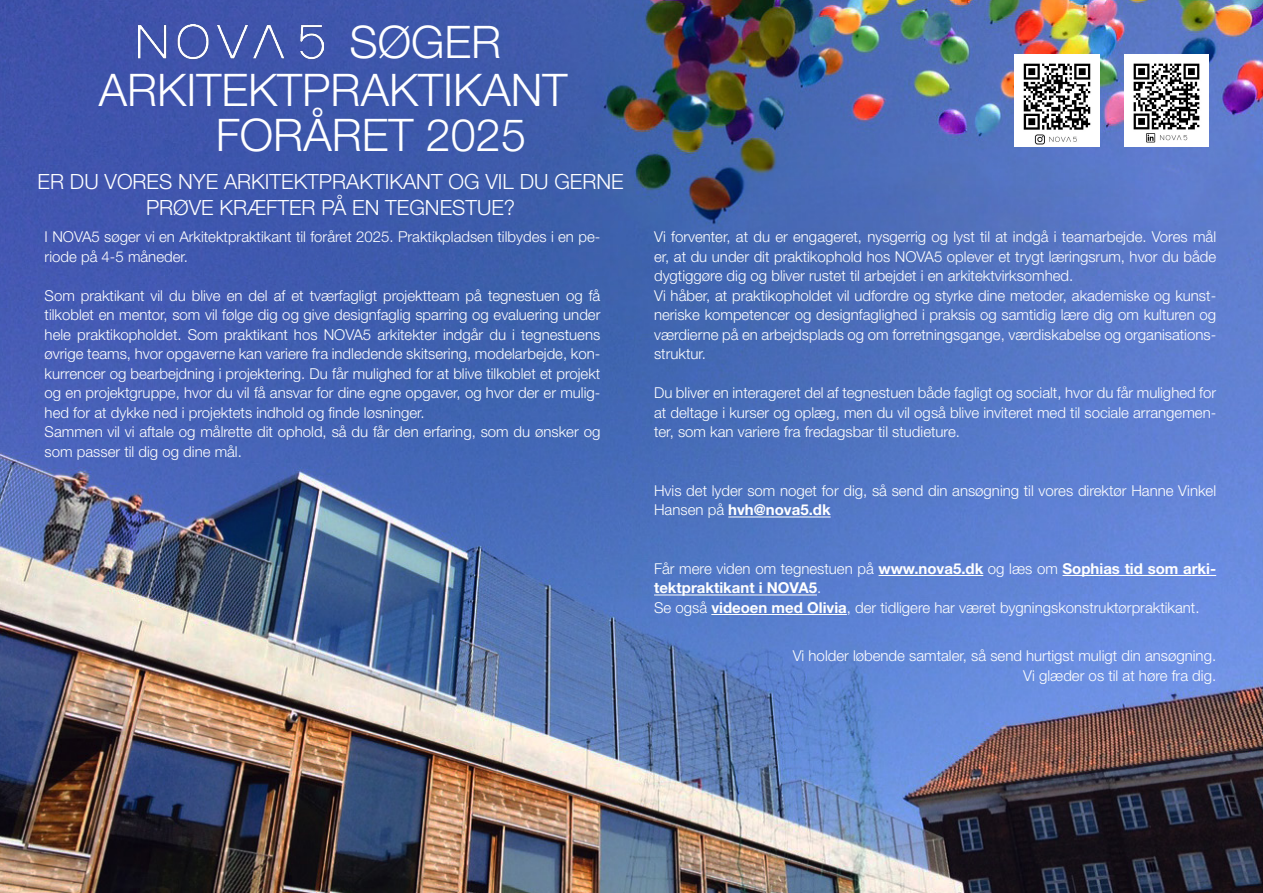
<style>
.page{position:relative;width:1263px;height:893px;background:#fff}
.page>*{position:absolute;margin:0;border:0;box-sizing:border-box;transform-origin:0 0}
.t1{font:300 45px "Helvetica Neue LT Std";color:#fff}
.t2{font:300 21px/25.2px "Helvetica Neue LT Std";color:#fff;text-align:center}
.t3{font:300 15px/19.5px "Helvetica Neue LT Std";color:#fff;text-align:justify}
.t4{font:700 15px/19.5px "Helvetica Neue LT Std";color:#fff}
.s1{font-weight:700}
.s2{font-weight:300}
</style>
<div class="page">
<img style="left:0;top:0;width:1263px;height:893px">
<img style="left:139px;top:25px;width:185px;height:45px">
<hr style="left:728px;top:517px;width:103px;height:1px;background:#fff">
<hr style="left:878px;top:575px;width:105px;height:1px;background:#fff">
<hr style="left:1062px;top:575px;width:154px;height:1px;background:#fff">
<hr style="left:654px;top:595px;width:163px;height:1px;background:#fff">
<hr style="left:711px;top:614px;width:136px;height:1px;background:#fff">
<img style="left:1014px;top:54px;width:85px;height:93px">
<img style="left:1124px;top:54px;width:85px;height:93px">
<p class="t1" style="left:349px;top:15px;width:153px">SØGER</p>
<p class="t1" style="left:99px;top:63px;width:470px">ARKITEKTPRAKTIKANT</p>
<p class="t1" style="left:216px;top:107px;width:312px">FORÅRET 2025</p>
<p class="t2" style="left:38px;top:169px;width:587px">ER DU VORES NYE ARKITEKTPRAKTIKANT OG VIL DU GERNE<br>PRØVE KRÆFTER PÅ EN TEGNESTUE?</p>
<p class="t3" style="left:45px;top:227px;width:557px">I NOVA5 søger vi en Arkitektpraktikant til foråret 2025. Praktikpladsen tilbydes i en pe&shy;riode på 4-5 måneder.</p>
<p class="t3" style="left:45px;top:286px;width:557px">Som praktikant vil du blive en del af et tværfagligt projektteam på tegnestuen og få tilkoblet en mentor, som vil følge dig og give designfaglig sparring og evaluering under hele praktikopholdet. Som praktikant hos NOVA5 arkitekter indgår du i tegnestuens øvrige teams, hvor opgaverne kan variere fra indledende skitsering, modelarbejde, kon&shy;kurrencer og bearbejdning i projektering. Du får mulighed for at blive tilkoblet et projekt og en projektgruppe, hvor du vil få ansvar for dine egne opgaver, og hvor der er mulig&shy;hed for at dykke ned i projektets indhold og finde løsninger.</p>
<p class="t3" style="left:45px;top:422px;width:557px">Sammen vil vi aftale og målrette dit ophold, så du får den erfaring, som du ønsker og som passer til dig og dine mål.</p>
<p class="t3" style="left:654px;top:227px;width:564px">Vi forventer, at du er engageret, nysgerrig og lyst til at indgå i teamarbejde. Vores mål er, at du under dit praktikophold hos NOVA5 oplever et trygt læringsrum, hvor du både dygtiggøre dig og bliver rustet til arbejdet i en arkitektvirksomhed.</p>
<p class="t3" style="left:654px;top:286px;width:564px">Vi håber, at praktikopholdet vil udfordre og styrke dine metoder, akademiske og kunst&shy;neriske kompetencer og designfaglighed i praksis og samtidig lære dig om kulturen og værdierne på en arbejdsplads og om forretningsgange, værdiskabelse og organisations&shy;struktur.</p>
<p class="t3" style="left:654px;top:383px;width:564px">Du bliver en interageret del af tegnestuen både fagligt og socialt, hvor du får mulighed for at deltage i kurser og oplæg, men du vil også blive inviteret med til sociale arrangemen&shy;ter, som kan variere fra fredagsbar til studieture.</p>
<p class="t3" style="left:654px;top:481px;width:563px">Hvis det lyder som noget for dig, så send din ansøgning til vores direktør Hanne Vinkel<br>Hansen på <span class="s1">hvh@nova5.dk</span></p>
<p class="t4" style="left:654px;top:559px;width:564px"><span class="s2">Får mere viden om tegnestuen på</span> www.nova5.dk <span class="s2">og læs om</span> Sophias tid som arki&shy;tektpraktikant i NOVA5<span class="s2">.</span></p>
<p class="t3" style="left:654px;top:598px;width:547px">Se også <span class="s1">videoen med Olivia</span>, der tidligere har været bygningskonstruktørpraktikant.</p>
<p class="t3" style="left:793px;top:646px;width:425px">Vi holder løbende samtaler, så send hurtigst muligt din ansøgning.</p>
<p class="t3" style="left:1023px;top:665px;width:194px">Vi glæder os til at høre fra dig.</p>
</div>
